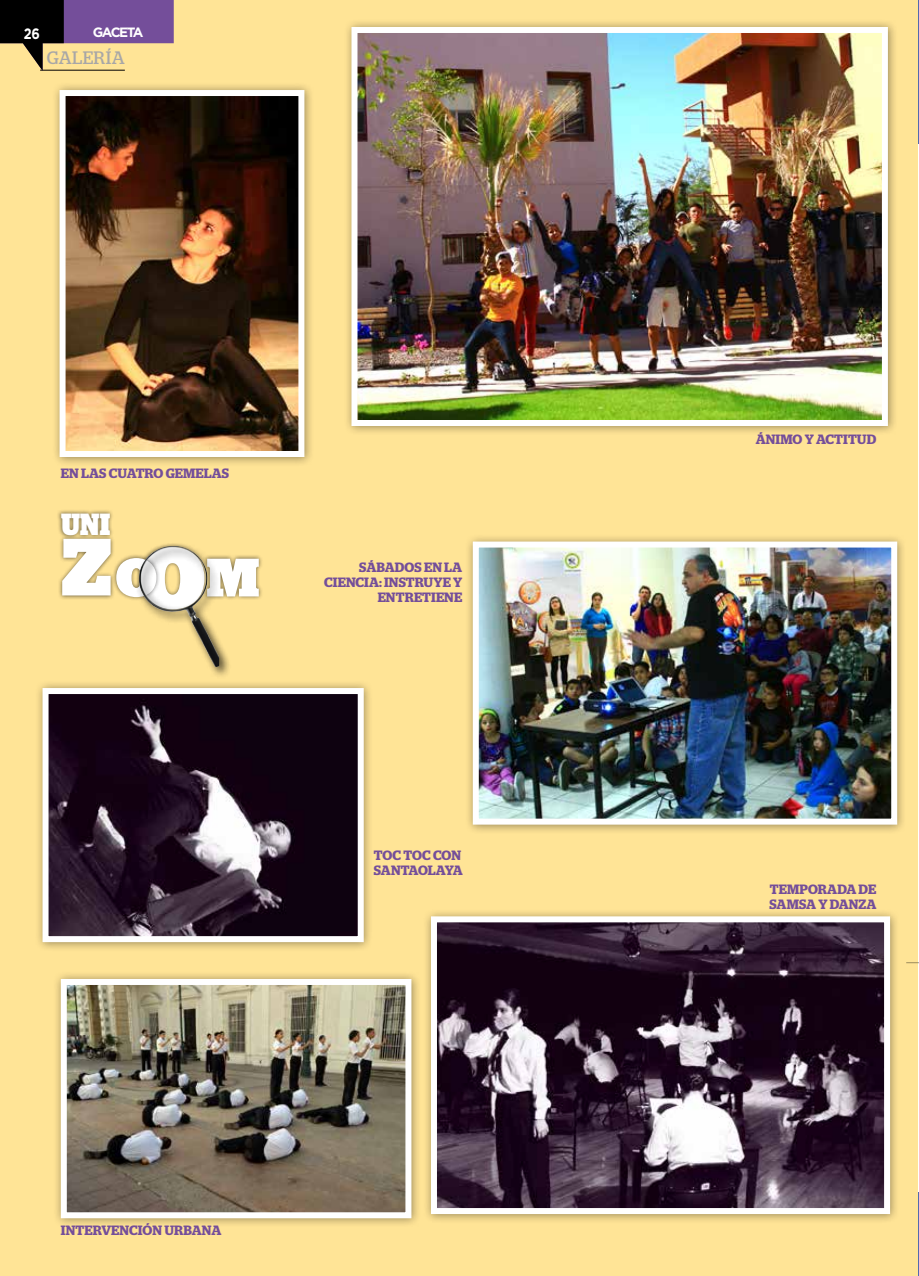
<style>
.page{position:relative;width:919px;height:1276px;background:#fff}
.page>*{position:absolute;margin:0;border:0;box-sizing:border-box;transform-origin:0 0}
.t1{font:900 85.95px "Stag";color:#fff}
.t2{font:900 54px "Stag";color:#fff}
.t3{font:900 30.6px "Stag";color:#fff;scale:.85 1}
.t4{font:18px "Stag";letter-spacing:.02em;color:#a8a7a7}
.t5{font:700 15px "Gotham";color:#fff;scale:.85 1}
.t6{font:600 13.5px/15px "Stag";letter-spacing:.01em;color:#744e9a}
.t7{font:700 13.5px "Gotham";letter-spacing:-.115em;color:#fff}
.s1{font-size:81px}
</style>
<div class="page">
<div style="left:0;top:0;width:917px;height:1276px;background:#ffe496"></div>
<svg style="left:0;top:0;width:174px;height:71px"></svg>
<svg style="left:906px;top:962px;width:12px;height:1px"></svg>
<hr style="left:918px;top:0;width:1px;height:143px;background:#536aaf">
<hr style="left:918px;top:1192px;width:1px;height:84px;background:#536aaf">
<div style="left:57px;top:509px;width:57px;height:31px;background:#000;opacity:.6"></div>
<div style="left:112px;top:553px;width:151px;height:48px;background:#000;opacity:.6"></div>
<div style="left:58px;top:534px;width:57px;height:66px;background:#000;opacity:.6"></div>
<div style="left:135px;top:542px;width:96px;height:137px;background:#000;opacity:.75"></div>
<img style="left:139px;top:546px;width:32px;height:54px">
<div style="left:34px;top:680px;width:340px;height:272px;background:#000;opacity:.4"></div>
<img style="left:50px;top:695px;width:307px;height:240px">
<div style="left:43px;top:688px;width:321px;height:254px;border:6px solid #fff"></div>
<div style="left:464px;top:533px;width:443px;height:301px;background:#000;opacity:.4"></div>
<img style="left:480px;top:548px;width:410px;height:269px">
<div style="left:473px;top:541px;width:424px;height:283px;border:6px solid #fff"></div>
<div style="left:343px;top:19px;width:554px;height:417px;background:#000;opacity:.4"></div>
<img style="left:358px;top:34px;width:522px;height:385px">
<div style="left:351px;top:27px;width:536px;height:399px;border:6px solid #fff"></div>
<div style="left:53px;top:971px;width:368px;height:257px;background:#000;opacity:.4"></div>
<img style="left:68px;top:986px;width:336px;height:225px">
<div style="left:61px;top:979px;width:350px;height:239px;border:6px solid #fff"></div>
<div style="left:423px;top:908px;width:476px;height:316px;background:#000;opacity:.4"></div>
<img style="left:438px;top:923px;width:445px;height:284px">
<div style="left:431px;top:916px;width:459px;height:298px;border:6px solid #fff"></div>
<div style="left:51px;top:82px;width:263px;height:385px;background:#000;opacity:.4"></div>
<img style="left:67px;top:97px;width:230px;height:353px">
<div style="left:60px;top:90px;width:244px;height:367px;border:6px solid #fff"></div>
<p class="t5" style="left:24px;top:24px;width:20px">26</p>
<p class="t7" style="left:93px;top:24px;width:52px">GACETA</p>
<h3 class="t4" style="left:47px;top:47px;width:79px">GALERÍA</h3>
<p class="t6" style="left:61px;top:466px;width:170px">EN LAS CUATRO GEMELAS</p>
<h3 class="t3" style="left:61px;top:506px;width:59px">UNI</h3>
<h2 class="t2" style="left:62px;top:546px;width:199px"><span class="s1">Z</span>O M</h2>
<h1 class="t1" style="left:140px;top:528px;width:67px">O</h1>
<p class="t6" style="left:324px;top:560px;width:139px;text-align:right">SÁBADOS EN LA<br>CIENCIA: INSTRUYE Y<br>ENTRETIENE</p>
<p class="t6" style="left:374px;top:848px;width:90px">TOC TOC CON<br>SANTAOLAYA</p>
<p class="t6" style="left:61px;top:1223px;width:162px">INTERVENCIÓN URBANA</p>
<p class="t6" style="left:755px;top:432px;width:122px">ÁNIMO Y ACTITUD</p>
<p class="t6" style="left:769px;top:881px;width:108px">TEMPORADA DE<br>SAMSA Y DANZA</p>
</div>
